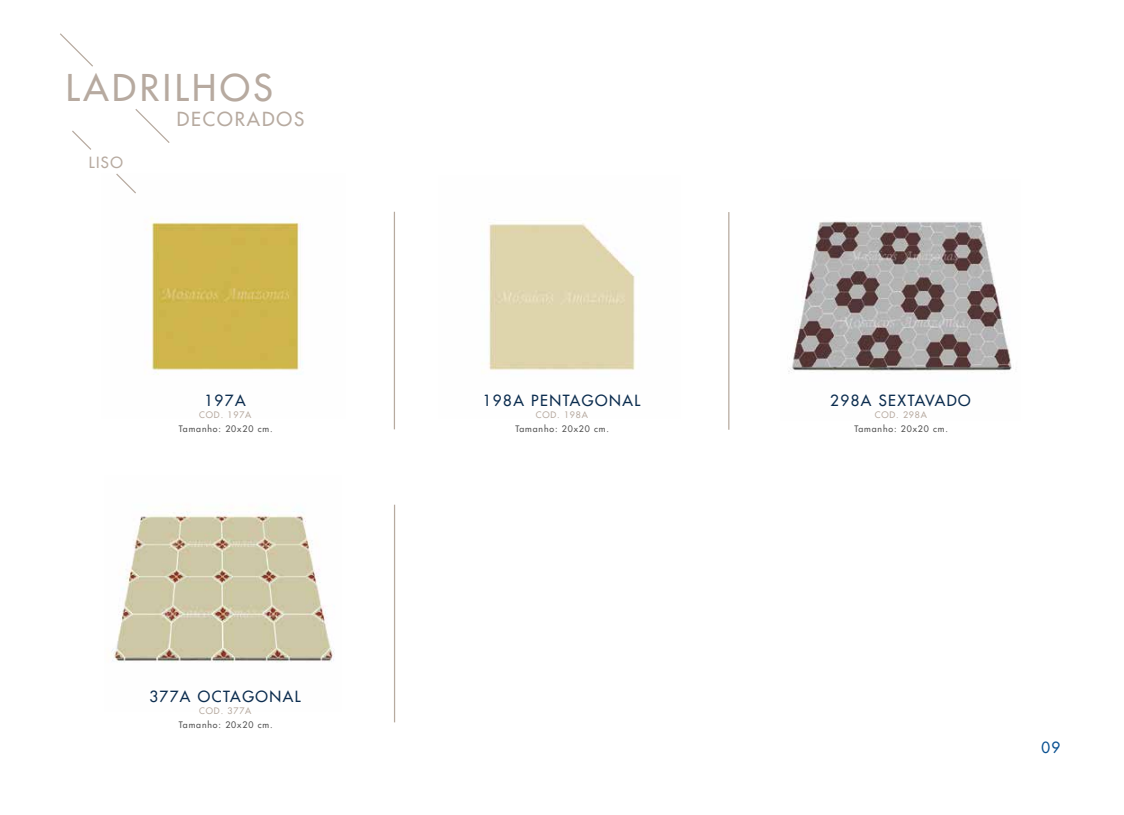
<style>
.page{position:relative;width:1124px;height:815px;background:#fff}
.page>*{position:absolute;margin:0;border:0;box-sizing:border-box;transform-origin:0 0}
.t1{font:35.88px "Futura LT";letter-spacing:.1em;color:#b7aaa0}
.t2{font:18.88px "Futura LT";letter-spacing:.1em;color:#b7aaa0}
.t3{font:15px "Futura LT";letter-spacing:.1em;color:#0c2d4f}
.t4{font:15px "Futura LT";color:#b7aaa0}
.t5{font:15px "Futura LT";color:#0a5191}
.t6{font:8.75px "Futura LT";letter-spacing:.1em;color:#525252}
.t7{font:8.75px "Futura LT";letter-spacing:.1em;color:#b7aaa0}
</style>
<div class="page">
<img style="left:788px;top:221px;width:224px;height:151px">
<img style="left:482px;top:219px;width:154px;height:152px">
<img style="left:146px;top:217px;width:157px;height:158px">
<img style="left:112px;top:511px;width:223px;height:152px">
<svg style="left:60px;top:33px;width:33px;height:34px"></svg>
<svg style="left:135px;top:109px;width:35px;height:34px"></svg>
<svg style="left:72px;top:130px;width:19px;height:20px"></svg>
<svg style="left:116px;top:173px;width:20px;height:21px"></svg>
<hr style="left:394px;top:212px;width:1px;height:217px;background:#b7aa9f">
<hr style="left:394px;top:505px;width:1px;height:217px;background:#b7aa9f">
<hr style="left:728px;top:212px;width:1px;height:218px;background:#b7aa9f">
<h1 class="t1" style="left:66px;top:64px;width:208px">LADRILHOS</h1>
<h2 class="t2" style="left:177px;top:107px;width:129px">DECORADOS</h2>
<h3 class="t4" style="left:89px;top:153px;width:36px">LISO</h3>
<h3 class="t3" style="left:204px;top:391px;width:43px">197A</h3>
<h3 class="t3" style="left:482px;top:391px;width:159px">198A PENTAGONAL</h3>
<h3 class="t3" style="left:830px;top:391px;width:142px">298A SEXTAVADO</h3>
<p class="t7" style="left:874px;top:409px;width:54px">COD. 298A</p>
<p class="t7" style="left:535px;top:409px;width:54px">COD. 198A</p>
<p class="t7" style="left:199px;top:409px;width:54px">COD. 197A</p>
<p class="t6" style="left:179px;top:423px;width:95px">Tamanho: 20x20 cm.</p>
<p class="t6" style="left:515px;top:423px;width:95px">Tamanho: 20x20 cm.</p>
<p class="t6" style="left:854px;top:423px;width:95px">Tamanho: 20x20 cm.</p>
<h3 class="t3" style="left:149px;top:687px;width:153px">377A OCTAGONAL</h3>
<p class="t7" style="left:199px;top:705px;width:54px">COD. 377A</p>
<p class="t6" style="left:179px;top:719px;width:95px">Tamanho: 20x20 cm.</p>
<h3 class="t5" style="left:1041px;top:738px;width:20px">09</h3>
</div>
